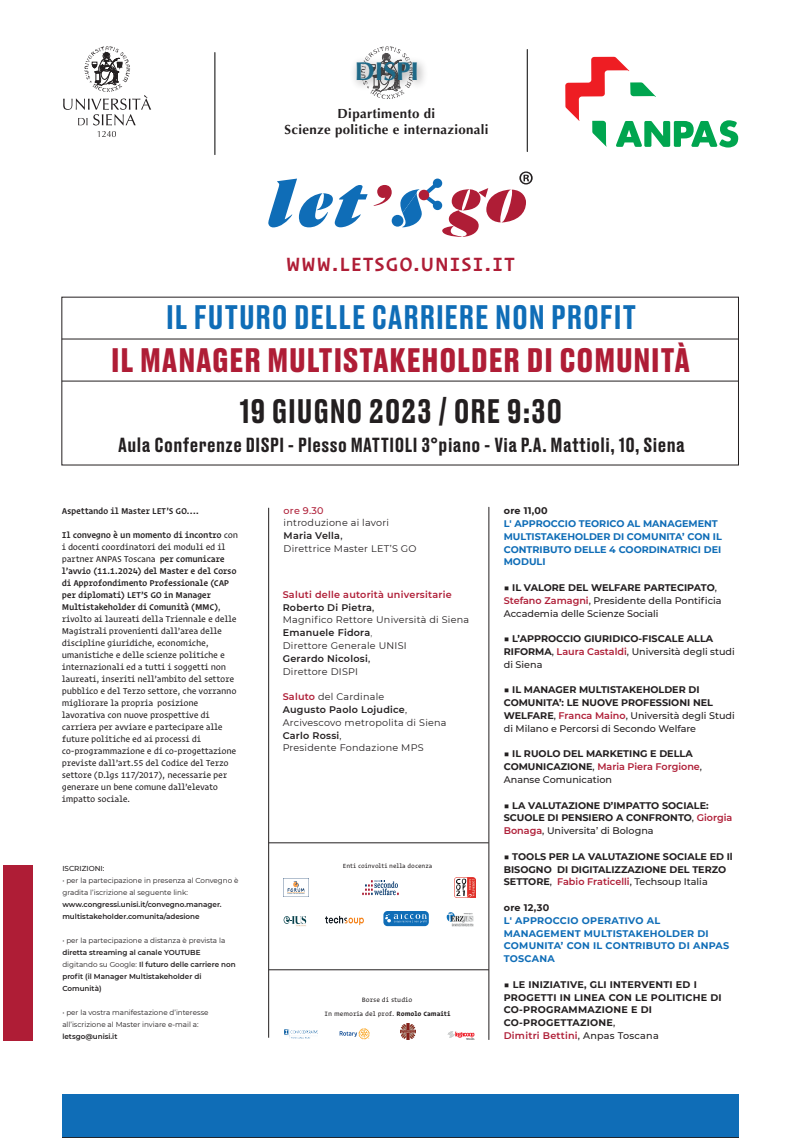
<style>
.page{position:relative;width:801px;height:1141px;background:#fff}
.page>*{position:absolute;margin:0;border:0;box-sizing:border-box;transform-origin:0 0}
.t1{font:700 32px "Druk Text";letter-spacing:.025em;color:#af1d36}
.t2{font:500 32px "Druk Text";letter-spacing:.025em;color:#0f6db7}
.t3{font:500 32px "Druk Text";letter-spacing:.025em;color:#231f20}
.t4{font:700 25.8px "Optima";color:#1f6987}
.t5{font:500 19.2px "Druk Text";letter-spacing:.025em;color:#231f20}
.t6{font:500 19.2px "Operator S Sm";letter-spacing:.025em;color:#af1d36}
.t7{font:700 13.28px/15.9px "Optima";letter-spacing:.025em;color:#231f20;text-align:center}
.t8{font:700 9.6px/12.8px "Montserrat";color:#231f20}
.t9{font:9.6px/12.8px "Montserrat";letter-spacing:.025em;color:#231f20}
.t10{font:700 9.6px/12.8px "Montserrat";letter-spacing:.025em;color:#231f20}
.t11{font:700 9.6px/12.8px "Montserrat";color:#0f6db7}
.t12{font:500 9.6px/12.8px "Montserrat";color:#231f20}
.t13{font:700 9.6px/12.8px "Montserrat";letter-spacing:.025em;color:#0f6db7}
.t14{font:500 9.6px "Montserrat";color:#af1f38}
.t15{font:8.4px/12px "Operator S Sm";letter-spacing:-.035em;color:#231f20}
.t16{font:500 8.4px "Operator S Sm";letter-spacing:-.035em;color:#231f20}
.t17{font:600 7.2px/12px "Montserrat";color:#231f20}
.t18{font:7.2px/12px "Montserrat";color:#231f20}
.t19{font:500 7.2px "Montserrat";color:#231f20}
.t20{font:6.28px "Operator S Sm";color:#231f20}
.t21{font:5.96px "Operator S Sm";color:#231f20}
.s1{font-weight:500}
.s2{font-weight:400}
.s3{font-weight:600}
.s4{font-weight:600;color:#af1e37}
.s5{font-weight:300}
.s6{font-weight:700}
</style>
<div class="page">
<hr style="left:62px;top:339px;width:676px;height:1px;background:#231f20">
<hr style="left:62px;top:381px;width:676px;height:1px;background:#231f20">
<hr style="left:268px;top:508px;width:1px;height:529px;background:#231f20">
<hr style="left:488px;top:507px;width:1px;height:532px;background:#231f20">
<svg style="left:268px;top:179px;width:99px;height:48px"></svg>
<svg style="left:373px;top:185px;width:18px;height:21px"></svg>
<div style="left:391px;top:215px;width:12px;height:12px;background:#0f6db7;border-radius:50%"></div>
<svg style="left:400px;top:171px;width:132px;height:66px"></svg>
<svg style="left:62px;top:668px;width:677px;height:469px"></svg>
<hr style="left:215px;top:53px;width:1px;height:102px;background:#000001">
<hr style="left:527px;top:49px;width:1px;height:103px;background:#000001">
<svg style="left:97px;top:131px;width:19px;height:6px"></svg>
<svg style="left:63px;top:46px;width:88px;height:79px"></svg>
<svg style="left:379px;top:46px;width:17px;height:2px"></svg>
<img style="left:354px;top:48px;width:70px;height:51px">
<svg style="left:565px;top:57px;width:173px;height:90px"></svg>
<div style="left:3px;top:865px;width:30px;height:176px;background:#af1d36"></div>
<h2 class="t4" style="left:354px;top:56px;width:66px">DISPI</h2>
<h3 class="t7" style="left:284px;top:105px;width:206px">Dipartimento di<br>Scienze politiche e internazionali</h3>
<h3 class="t6" style="left:286px;top:246px;width:231px">WWW.LETSGO.UNISI.IT</h3>
<h1 class="t2" style="left:166px;top:293px;width:471px">IL FUTURO DELLE CARRIERE NON PROFIT</h1>
<h1 class="t1" style="left:111px;top:335px;width:580px">IL MANAGER MULTISTAKEHOLDER DI COMUNITÀ</h1>
<h1 class="t3" style="left:239px;top:386px;width:324px">19 GIUGNO 2023 / ORE 9:30</h1>
<h3 class="t5" style="left:118px;top:430px;width:568px">Aula Conferenze DISPI - Plesso MATTIOLI 3°piano - Via P.A. Mattioli, 10, Siena</h3>
<p class="t16" style="left:62px;top:503px;width:139px">Aspettando il Master LET’S GO….</p>
<p class="t15" style="left:62px;top:527px;width:178px"><span class="s1">Il convegno è un momento di incontro</span> con i docenti coordinatori dei moduli ed il partner ANPAS Toscana <span class="s1">per comunicare l’avvio (11.1.2024) del Master e del Corso di Approfondimento Professionale (CAP per diplomati) LET’S GO in Manager Multistakeholder di Comunità (MMC)</span>, rivolto ai laureati della Triennale e delle Magistrali provenienti dall’area delle discipline giuridiche, economiche, umanistiche e delle scienze politiche e internazionali ed a tutti i soggetti non laureati, inseriti nell’ambito del settore pubblico e del Terzo settore, che vorranno migliorare la propria posizione lavorativa con nuove prospettive di carriera per avviare e partecipare alle future politiche ed ai processi di co-programmazione e di co-progettazione previste dall’art.55 del Codice del Terzo settore (D.lgs 117/2017), necessarie per generare un bene comune dall’elevato impatto sociale.</p>
<p class="t19" style="left:62px;top:863px;width:44px">ISCRIZIONI:</p>
<p class="t18" style="left:62px;top:873px;width:178px">• per la partecipazione in presenza al Convegno è gradita l’iscrizione al seguente link:</p>
<p class="t17" style="left:62px;top:897px;width:161px">www.congressi.unisi.it/convegno.manager. multistakeholder.comunita/adesione</p>
<p class="t18" style="left:62px;top:933px;width:164px">• per la partecipazione a distanza è prevista la</p>
<p class="t17" style="left:62px;top:945px;width:175px">diretta streaming al canale YOUTUBE <span class="s2">digitando su Google:</span> Il futuro delle carriere non profit (il Manager Multistakeholder di Comunità)</p>
<p class="t18" style="left:62px;top:1005px;width:148px">• per la vostra manifestazione d’interesse all’iscrizione al Master inviare e-mail a:</p>
<p class="t17" style="left:62px;top:1029px;width:57px">letsgo@unisi.it</p>
<p class="t14" style="left:283px;top:503px;width:42px">ore 9.30</p>
<p class="t9" style="left:283px;top:516px;width:134px">introduzione ai lavori<br><span class="s3">Maria Vella</span><span class="s1">,<br></span>Direttrice Master LET’S GO</p>
<p class="t9" style="left:283px;top:588px;width:188px"><span class="s4">Saluti delle autorità universitarie<br></span><span class="s3">Roberto Di Pietra</span><span class="s1">,<br></span>Magnifico Rettore Università di Siena<br><span class="s3">Emanuele Fidora</span><span class="s5">,<br></span>Direttore Generale UNISI<br><span class="s3">Gerardo Nicolosi</span><span class="s1">,<br></span>Direttore DISPI</p>
<p class="t9" style="left:283px;top:690px;width:165px"><span class="s4">Saluto</span> del Cardinale<br><span class="s3">Augusto Paolo Lojudice</span>,<br>Arcivescovo metropolita di Siena<br><span class="s3">Carlo Rossi</span>,<br>Presidente Fondazione MPS</p>
<p class="t21" style="left:343px;top:860px;width:91px">Enti coinvolti nella docenza</p>
<p class="t20" style="left:362px;top:993px;width:52px">Borse di studio</p>
<p class="t20" style="left:324px;top:1008px;width:127px">In memoria del prof. <span class="s6">Romolo Camaiti</span></p>
<p class="t8" style="left:503px;top:504px;width:45px">ore 11,00</p>
<p class="t11" style="left:503px;top:516px;width:219px">L' APPROCCIO TEORICO AL MANAGEMENT<br>MULTISTAKEHOLDER DI COMUNITA’ CON IL<br>CONTRIBUTO DELLE 4 COORDINATRICI DEI<br>MODULI</p>
<p class="t12" style="left:503px;top:581px;width:219px"><span class="s6">■ IL VALORE DEL WELFARE PARTECIPATO</span>,<br><span class="s4">Stefano Zamagni</span>, Presidente della Pontificia<br>Accademia delle Scienze Sociali</p>
<p class="t8" style="left:503px;top:632px;width:232px">■ L’APPROCCIO GIURIDICO-FISCALE ALLA<br>RIFORMA<span class="s1">,</span> <span class="s4">Laura Castaldi</span><span class="s1">, Università degli studi di Siena</span></p>
<p class="t8" style="left:503px;top:683px;width:232px">■ IL MANAGER MULTISTAKEHOLDER DI COMUNITA’: LE NUOVE PROFESSIONI NEL WELFARE<span class="s1">,</span> <span class="s4">Franca Maino</span><span class="s1">, Università degli Studi di Milano e Percorsi di Secondo Welfare</span></p>
<p class="t8" style="left:503px;top:747px;width:200px">■ IL RUOLO DEL MARKETING E DELLA<br>COMUNICAZIONE<span class="s1">,</span> <span class="s4">Maria Piera Forgione</span><span class="s1">,<br>Ananse Comunication</span></p>
<p class="t8" style="left:503px;top:798px;width:230px">■ LA VALUTAZIONE D’IMPATTO SOCIALE:<br>SCUOLE DI PENSIERO A CONFRONTO<span class="s1">,</span> <span class="s4">Giorgia<br>Bonaga</span><span class="s1">, Universita’ di Bologna</span></p>
<p class="t8" style="left:503px;top:849px;width:230px">■ TOOLS PER LA VALUTAZIONE SOCIALE ED Il<br>BISOGNO DI DIGITALIZZAZIONE DEL TERZO<br>SETTORE<span class="s1">,</span> <span class="s4">Fabio Fraticelli</span><span class="s1">, Techsoup Italia</span></p>
<p class="t8" style="left:503px;top:900px;width:47px">ore 12,30</p>
<p class="t13" style="left:503px;top:913px;width:227px">L' APPROCCIO OPERATIVO AL<br>MANAGEMENT MULTISTAKEHOLDER DI<br>COMUNITA’ CON IL CONTRIBUTO DI ANPAS<br>TOSCANA</p>
<p class="t10" style="left:503px;top:977px;width:219px">■ LE INIZIATIVE, GLI INTERVENTI ED I<br>PROGETTI IN LINEA CON LE POLITICHE DI<br>CO-PROGRAMMAZIONE E DI<br>CO-PROGETTAZIONE<span class="s1">,<br></span><span class="s4">Dimitri Bettini</span><span class="s1">, Anpas Toscana</span></p>
</div>
